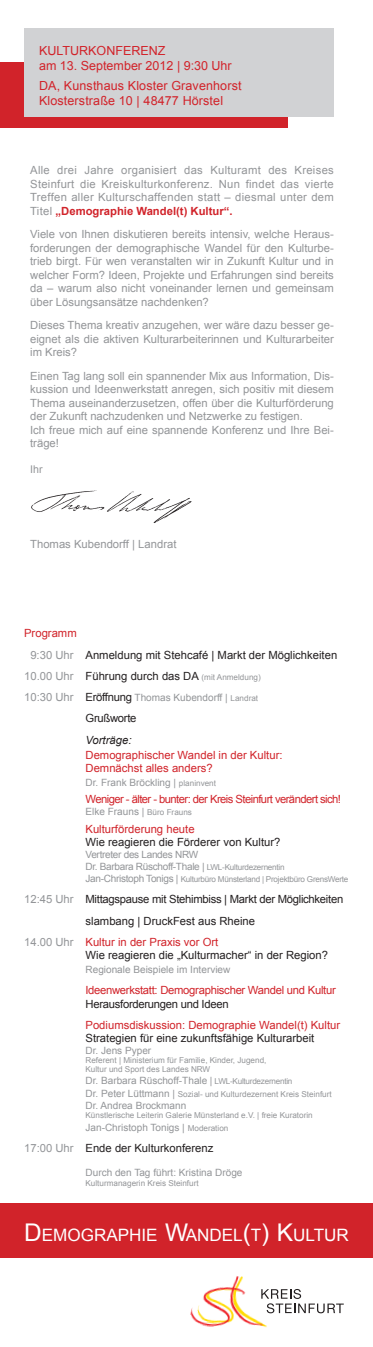
<style>
.page{position:relative;width:373px;height:1347px;background:#fff}
.page>*{position:absolute;margin:0;border:0;box-sizing:border-box;transform-origin:0 0}
.t1{font:17px "Arial";color:#fff}
.t2{font:12.5px "Arial";letter-spacing:.01em;color:#d1232a}
.t3{font:11.25px/13.5px "Arial";color:#939598;text-align:justify}
.t4{font:11.25px "Arial";color:#231f20}
.t5{font:11.25px "Arial";color:#d1232a}
.t6{font:11.25px/13.5px "Arial";letter-spacing:-.025em;color:#d1232a}
.t7{font:11.25px "Arial";letter-spacing:-.025em;color:#231f20}
.t8{font:11.25px "Arial";letter-spacing:-.05em;color:#d1232a}
.t9{font:italic 11.25px "Arial";color:#231f20}
.t10{font:10.62px "Arial";color:#939598}
.t11{font:10px "Arial";color:#939598}
.t12{font:10px "Arial";letter-spacing:-.03em;color:#939598}
.t13{font:8.12px "Arial";color:#939598}
.t14{font:8.12px "Arial";letter-spacing:-.03em;color:#939598}
.s1{font-weight:700;color:#d1232a}
.s2{color:#939598}
.s3{font-size:8.12px;color:#939598}
.s4{font-size:11.25px}
.s5{font-size:11.25px;color:#231f20}
.s6{font-size:8.12px}
.s7{font-size:10px}
.s8{color:#231f20}
.s9{font-size:24.38px}
</style>
<div class="page">
<div style="left:0;top:63px;width:286px;height:65px;background:#d1232a"></div>
<div style="left:24px;top:29px;width:309px;height:88px;background:#d1d2d4"></div>
<div style="left:0;top:1203px;width:372px;height:54px;background:#d1232a"></div>
<svg style="left:274px;top:1289px;width:69px;height:24px"></svg>
<img style="left:190px;top:1276px;width:84px;height:52px">
<img style="left:31px;top:490px;width:161px;height:33px">
<p class="t2" style="left:39px;top:42px;width:128px">KULTURKONFERENZ</p>
<p class="t2" style="left:39px;top:57px;width:194px">am 13. September 2012 | 9:30 Uhr</p>
<p class="t2" style="left:39px;top:77px;width:204px">DA, Kunsthaus Kloster Gravenhorst</p>
<p class="t2" style="left:39px;top:92px;width:185px">Klosterstraße 10 | 48477 Hörstel</p>
<p class="t3" style="left:30px;top:163px;width:304px">Alle drei Jahre organisiert das Kulturamt des Kreises Steinfurt die Kreiskulturkonferenz. Nun findet das vierte Treffen aller Kulturschaffenden statt – diesmal unter dem Titel <span class="s1">„Demographie Wandel(t) Kultur“.</span></p>
<p class="t3" style="left:30px;top:227px;width:304px">Viele von Ihnen diskutieren bereits intensiv, welche Heraus&shy;forderungen der demographische Wandel für den Kulturbe&shy;trieb birgt. Für wen veranstalten wir in Zukunft Kultur und in welcher Form? Ideen, Projekte und Erfahrungen sind bereits da – warum also nicht voneinander lernen und gemeinsam über Lösungsansätze nachdenken?</p>
<p class="t3" style="left:30px;top:318px;width:304px">Dieses Thema kreativ anzugehen, wer wäre dazu besser ge&shy;eignet als die aktiven Kulturarbeiterinnen und Kulturarbeiter im Kreis?</p>
<p class="t3" style="left:30px;top:369px;width:304px">Einen Tag lang soll ein spannender Mix aus Information, Dis&shy;kussion und Ideenwerkstatt anregen, sich positiv mit diesem Thema auseinanderzusetzen, offen über die Kulturförderung der Zukunft nachzudenken und Netzwerke zu festigen.</p>
<p class="t3" style="left:30px;top:423px;width:304px">Ich freue mich auf eine spannende Konferenz und Ihre Bei&shy;träge!</p>
<p class="t10" style="left:30px;top:463px;width:14px">Ihr</p>
<p class="t3" style="left:30px;top:537px;width:147px">Thomas Kubendorff | Landrat</p>
<p class="t5" style="left:24px;top:626px;width:54px">Programm</p>
<p class="t4" style="left:30px;top:647px;width:308px"><span class="s2">9:30 Uhr</span> Anmeldung mit Stehcafé | Markt der Möglichkeiten</p>
<p class="t4" style="left:24px;top:668px;width:238px"><span class="s2">10.00 Uhr</span> Führung durch das DA <span class="s3">(mit Anmeldung)</span></p>
<p class="t11" style="left:24px;top:691px;width:235px"><span class="s4">10:30 Uhr</span> <span class="s5">Eröffnung</span> Thomas Kubendorff | <span class="s6">Landrat</span></p>
<p class="t7" style="left:85px;top:711px;width:52px">Grußworte</p>
<p class="t9" style="left:85px;top:732px;width:47px">Vorträge:</p>
<p class="t5" style="left:85px;top:747px;width:198px">Demographischer Wandel in der Kultur:</p>
<p class="t5" style="left:85px;top:760px;width:128px">Demnächst alles anders?</p>
<p class="t11" style="left:85px;top:775px;width:132px">Dr. Frank Bröckling | <span class="s6">planinvent</span></p>
<p class="t8" style="left:85px;top:791px;width:256px">Weniger - älter - bunter: der Kreis Steinfurt verändert sich!</p>
<p class="t11" style="left:85px;top:805px;width:108px">Elke Frauns | <span class="s6">Büro Frauns</span></p>
<p class="t5" style="left:85px;top:821px;width:110px">Kulturförderung heute</p>
<p class="t4" style="left:85px;top:834px;width:196px">Wie reagieren die Förderer von Kultur?</p>
<p class="t12" style="left:85px;top:848px;width:114px">Vertreter des Landes NRW</p>
<p class="t12" style="left:85px;top:860px;width:200px">Dr. Barbara Rüschoff-Thale | <span class="s6">LWL-Kulturdezernentin</span></p>
<p class="t14" style="left:85px;top:874px;width:264px"><span class="s7">Jan-Christoph Tonigs |</span> Kulturbüro Münsterland | Projektbüro GrensWerte</p>
<p class="t7" style="left:24px;top:892px;width:320px"><span class="s2">12:45 Uhr</span> Mittagspause mit Stehimbiss | Markt der Möglichkeiten</p>
<p class="t4" style="left:85px;top:913px;width:171px">slambang | DruckFest aus Rheine</p>
<p class="t5" style="left:24px;top:934px;width:195px"><span class="s2">14.00 Uhr</span> Kultur in der Praxis vor Ort</p>
<p class="t4" style="left:85px;top:948px;width:243px">Wie reagieren die „Kulturmacher“ in der Region?</p>
<p class="t11" style="left:85px;top:962px;width:146px">Regionale Beispiele im Interview</p>
<p class="t6" style="left:85px;top:983px;width:251px">Ideenwerkstatt: Demographischer Wandel und Kultur<br><span class="s8">Herausforderungen und Ideen</span></p>
<p class="t5" style="left:85px;top:1017px;width:256px">Podiumsdiskussion: Demographie Wandel(t) Kultur</p>
<p class="t4" style="left:85px;top:1031px;width:230px">Strategien für eine zukunftsfähige Kulturarbeit</p>
<p class="t11" style="left:85px;top:1044px;width:67px">Dr. Jens Pyper</p>
<p class="t13" style="left:85px;top:1055px;width:182px">Referent | Ministerium für Familie, Kinder, Jugend,</p>
<p class="t13" style="left:85px;top:1063px;width:126px">Kultur und Sport des Landes NRW</p>
<p class="t11" style="left:85px;top:1074px;width:208px">Dr. Barbara Rüschoff-Thale | <span class="s6">LWL-Kulturdezernentin</span></p>
<p class="t13" style="left:85px;top:1088px;width:247px"><span class="s7">Dr. Peter Lüttmann |</span> Sozial- und Kulturdezernent Kreis Steinfurt</p>
<p class="t11" style="left:85px;top:1099px;width:102px">Dr. Andrea Brockmann</p>
<p class="t13" style="left:85px;top:1110px;width:228px">Künstlerische Leiterin Galerie Münsterland e.V. | freie Kuratorin</p>
<p class="t11" style="left:85px;top:1120px;width:144px">Jan-Christoph Tonigs | <span class="s6">Moderation</span></p>
<p class="t4" style="left:24px;top:1140px;width:190px"><span class="s2">17:00 Uhr</span> Ende der Kulturkonferenz</p>
<p class="t11" style="left:85px;top:1165px;width:158px">Durch den Tag führt: Kristina Dröge</p>
<p class="t13" style="left:85px;top:1177px;width:114px">Kulturmanagerin Kreis Steinfurt</p>
<p class="t1" style="left:24px;top:1223px;width:325px"><span class="s9">D</span>EMOGRAPHIE <span class="s9">W</span>ANDEL<span class="s9">(</span>T<span class="s9">) K</span>ULTUR</p>
</div>
